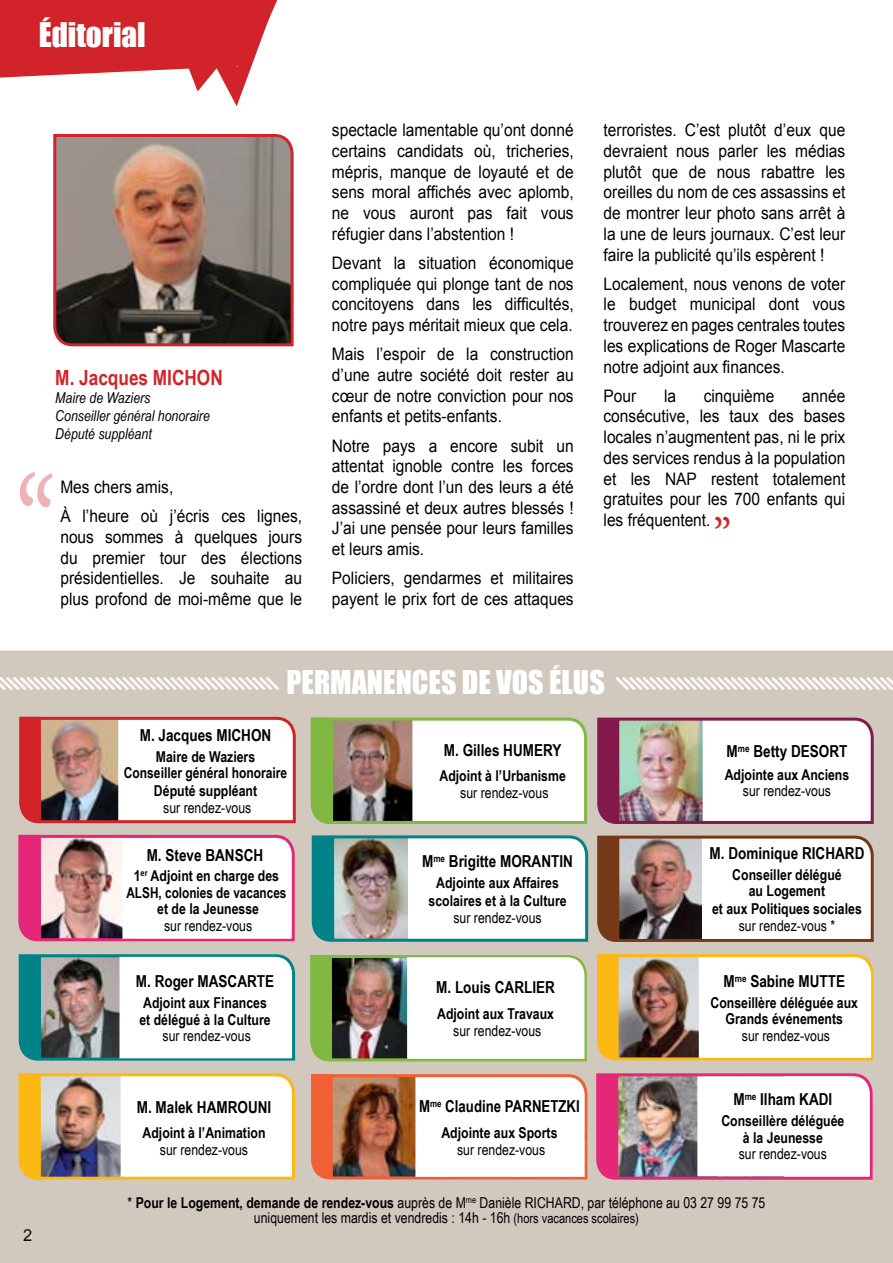
<style>
.page{position:relative;width:893px;height:1263px;background:#fff}
.page>*{position:absolute;margin:0;border:0;box-sizing:border-box;transform-origin:0 0}
.t1{font:52.5px "Minion Pro";color:#d2232a;scale:.85 1}
.t2{font:31.2px "Impact";color:#fff}
.t3{font:30px "Impact";color:#fff}
.t4{font:700 21px "Arial Narrow";color:#d2232a}
.t5{font:17.25px/20.7px "Arial";color:#000;text-align:justify;scale:.9 1}
.t6{font:700 16.5px "Arial Narrow";color:#000}
.t7{font:16.5px "Arial";color:#000}
.t8{font:700 15px/16.5px "Arial Narrow";color:#000;text-align:center}
.t9{font:15px/15px "Arial Narrow";color:#000;text-align:center}
.t10{font:italic 15px/18px "Arial Narrow";color:#000}
.s1{font-weight:700}
.s2{font-size:13.5px}
</style>
<div class="page">
<svg style="left:0;top:0;width:277px;height:106px"></svg>
<div style="left:0;top:651px;width:893px;height:612px;background:#d1c8be"></div>
<div style="left:24px;top:1229px;width:7px;height:12px;background:#d1c8be"></div>
<svg style="left:0;top:677px;width:279px;height:13px"></svg>
<svg style="left:615px;top:677px;width:278px;height:13px"></svg>
<svg style="left:18px;top:715px;width:279px;height:110px"></svg>
<svg style="left:17px;top:833px;width:279px;height:110px"></svg>
<svg style="left:309px;top:716px;width:280px;height:109px"></svg>
<svg style="left:310px;top:834px;width:280px;height:109px"></svg>
<svg style="left:17px;top:953px;width:280px;height:109px"></svg>
<svg style="left:17px;top:1072px;width:279px;height:109px"></svg>
<svg style="left:596px;top:834px;width:279px;height:109px"></svg>
<img style="left:596px;top:716px;width:279px;height:109px">
<svg style="left:310px;top:1073px;width:279px;height:108px"></svg>
<svg style="left:309px;top:953px;width:279px;height:110px"></svg>
<svg style="left:595px;top:952px;width:280px;height:110px"></svg>
<img style="left:595px;top:1072px;width:279px;height:109px">
<img style="left:53px;top:133px;width:241px;height:214px">
<svg style="left:54px;top:343px;width:170px;height:4px"></svg>
<h2 class="t2" style="left:39px;top:10px;width:109px">Éditorial</h2>
<p class="t7" style="left:23px;top:1224px;width:11px">2</p>
<p class="t4" style="left:55px;top:361px;width:169px">M. Jacques MICHON</p>
<p class="t10" style="left:55px;top:388px;width:156px">Maire de Waziers<br>Conseiller général honoraire<br>Député suppléant</p>
<p class="t5" style="left:60px;top:473px;width:270px;line-height:29.2px">Mes chers amis,<br>À l’heure où j’écris ces lignes,</p>
<p class="t5" style="left:60px;top:527px;width:270px">nous sommes à quelques jours du premier tour des élections présidentielles. Je souhaite au plus profond de moi-même que le</p>
<p class="t5" style="left:332px;top:120px;width:270px">spectacle lamentable qu’ont donné certains candidats où, tricheries, mépris, manque de loyauté et de sens moral affichés avec aplomb, ne vous auront pas fait vous réfugier dans l’abstention !</p>
<p class="t5" style="left:332px;top:253px;width:270px">Devant la situation économique compliquée qui plonge tant de nos concitoyens dans les difficultés, notre pays méritait mieux que cela.</p>
<p class="t5" style="left:332px;top:344px;width:270px">Mais l’espoir de la construction d’une autre société doit rester au cœur de notre conviction pour nos enfants et petits-enfants.</p>
<p class="t5" style="left:332px;top:435px;width:270px">Notre pays a encore subit un attentat ignoble contre les forces de l’ordre dont l’un des leurs a été assassiné et deux autres blessés !<br>J’ai une pensée pour leurs familles et leurs amis.</p>
<p class="t5" style="left:332px;top:568px;width:270px">Policiers, gendarmes et militaires payent le prix fort de ces attaques</p>
<p class="t5" style="left:604px;top:120px;width:270px">terroristes. C’est plutôt d’eux que devraient nous parler les médias plutôt que de nous rabattre les oreilles du nom de ces assassins et de montrer leur photo sans arrêt à la une de leurs journaux. C’est leur faire la publicité qu’ils espèrent !</p>
<p class="t5" style="left:604px;top:273px;width:270px">Localement, nous venons de voter le budget municipal dont vous trouverez en pages centrales toutes les explications de Roger Mascarte notre adjoint aux finances.</p>
<p class="t5" style="left:604px;top:385px;width:38px">Pour</p>
<p class="t5" style="left:664px;top:385px;width:15px">la</p>
<p class="t5" style="left:704px;top:385px;width:80px">cinquième</p>
<p class="t5" style="left:604px;top:385px;width:270px;text-indent:199px">année consécutive, les taux des bases locales n’augmentent pas, ni le prix des services rendus à la population et les NAP restent totalement gratuites pour les 700 enfants qui les fréquentent.</p>
<h1 class="t1" style="left:713px;top:502px;width:23px">”</h1>
<h3 class="t3" style="left:286px;top:659px;width:320px">PERMANENCES DE VOS ÉLUS</h3>
<p class="t6" style="left:140px;top:723px;width:133px">M. Jacques MICHON</p>
<p class="t8" style="left:124px;top:748px;width:165px">Maire de Waziers<br>Conseiller général honoraire</p>
<p class="t8" style="left:154px;top:782px;width:105px">Député suppléant</p>
<p class="t9" style="left:163px;top:800px;width:90px">sur rendez-vous</p>
<p class="t6" style="left:147px;top:842px;width:118px">M. Steve BANSCH</p>
<p class="t8" style="left:126px;top:867px;width:162px">1<sup>er</sup> Adjoint en charge des<br>ALSH, colonies de vacances et de la Jeunesse</p>
<p class="t9" style="left:164px;top:917px;width:90px">sur rendez-vous</p>
<p class="t6" style="left:136px;top:969px;width:140px">M. Roger MASCARTE</p>
<p class="t8" style="left:139px;top:994px;width:133px;text-align:left">Adjoint aux Finances et délégué à la Culture</p>
<p class="t9" style="left:163px;top:1028px;width:90px">sur rendez-vous</p>
<p class="t6" style="left:137px;top:1095px;width:136px">M. Malek HAMROUNI</p>
<p class="t8" style="left:143px;top:1124px;width:125px">Adjoint à l’Animation</p>
<p class="t9" style="left:160px;top:1141px;width:90px">sur rendez-vous</p>
<p class="t6" style="left:444px;top:737px;width:119px">M. Gilles HUMERY</p>
<p class="t8" style="left:439px;top:767px;width:128px">Adjoint à l’Urbanisme</p>
<p class="t9" style="left:460px;top:785px;width:90px">sur rendez-vous</p>
<p class="t6" style="left:422px;top:849px;width:152px">M<sup>me</sup> Brigitte MORANTIN</p>
<p class="t8" style="left:428px;top:873px;width:140px;line-height:18px">Adjointe aux Affaires scolaires et à la Culture</p>
<p class="t9" style="left:453px;top:909px;width:90px">sur rendez-vous</p>
<p class="t6" style="left:436px;top:975px;width:120px">M. Louis CARLIER</p>
<p class="t8" style="left:437px;top:1005px;width:118px">Adjoint aux Travaux</p>
<p class="t9" style="left:453px;top:1022px;width:90px">sur rendez-vous</p>
<p class="t6" style="left:419px;top:1094px;width:162px">M<sup>me</sup> Claudine PARNETZKI</p>
<p class="t8" style="left:441px;top:1124px;width:118px">Adjointe aux Sports</p>
<p class="t9" style="left:457px;top:1141px;width:90px">sur rendez-vous</p>
<p class="t6" style="left:727px;top:739px;width:122px">M<sup>me</sup> Betty DESORT</p>
<p class="t8" style="left:725px;top:765px;width:126px">Adjointe aux Anciens</p>
<p class="t9" style="left:743px;top:783px;width:90px">sur rendez-vous</p>
<p class="t6" style="left:710px;top:841px;width:156px">M. Dominique RICHARD</p>
<p class="t8" style="left:732px;top:865px;width:111px">Conseiller délégué au Logement</p>
<p class="t8" style="left:712px;top:900px;width:151px">et aux Politiques sociales</p>
<p class="t9" style="left:739px;top:917px;width:98px">sur rendez-vous *</p>
<p class="t6" style="left:723px;top:969px;width:123px">M<sup>me</sup> Sabine MUTTE</p>
<p class="t8" style="left:710px;top:994px;width:149px">Conseillère déléguée aux<br>Grands événements</p>
<p class="t9" style="left:742px;top:1028px;width:90px">sur rendez-vous</p>
<p class="t6" style="left:733px;top:1087px;width:100px">M<sup>me</sup> Ilham KADI</p>
<p class="t8" style="left:721px;top:1112px;width:125px">Conseillère déléguée à la Jeunesse</p>
<p class="t9" style="left:739px;top:1146px;width:90px">sur rendez-vous</p>
<p class="t9" style="left:128px;top:1194px;width:639px">* <span class="s1">Pour le Logement, demande de rendez-vous</span> auprès de M<sup>me</sup> Danièle RICHARD, par téléphone au 03 27 99 75 75 uniquement les mardis et vendredis : 14h - 16h <span class="s2">(hors vacances scolaires)</span></p>
</div>
